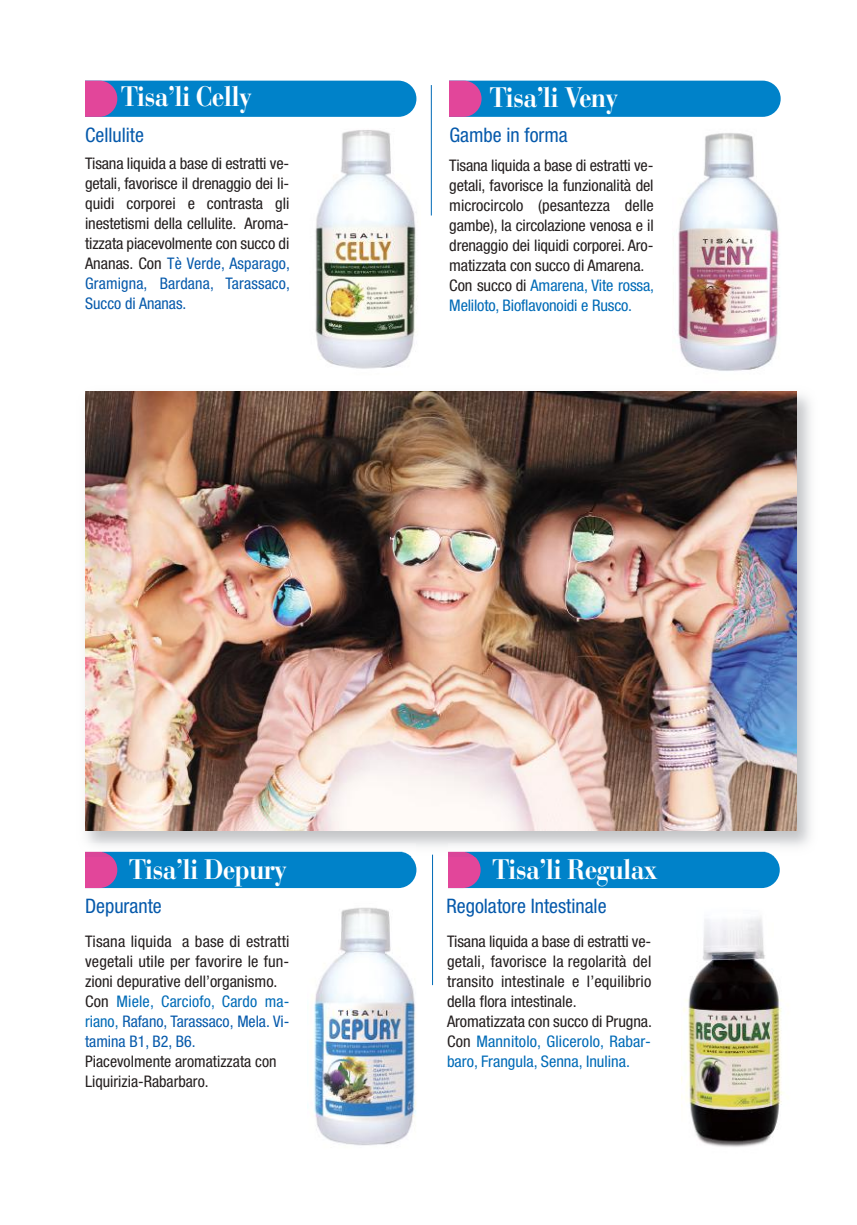
<style>
.page{position:relative;width:857px;height:1225px;background:#fff}
.page>*{position:absolute;margin:0;border:0;box-sizing:border-box;transform-origin:0 0}
.t1{font:700 28px "Bauer Bodoni";letter-spacing:-.03em;color:#fff;scale:.9 1}
.t2{font:condensed 20px "Helvetica Neue";color:#0559ab}
.t3{font:condensed 16px/20px "Helvetica Neue";color:#241f1f}
.s1{color:#0559ab}
.s2{color:#006bb7}
</style>
<div class="page">
<svg style="left:85px;top:81px;width:331px;height:36px;background:#167ec5"></svg>
<svg style="left:449px;top:81px;width:331px;height:36px;background:#177ec5"></svg>
<svg style="left:85px;top:856px;width:331px;height:32px;background:#167dc5"></svg>
<svg style="left:448px;top:856px;width:331px;height:32px;background:#167dc5"></svg>
<img style="left:85px;top:391px;width:726px;height:465px">
<img style="left:85px;top:844px;width:330px;height:12px">
<img style="left:448px;top:844px;width:330px;height:12px">
<img style="left:85px;top:391px;width:711px;height:439px">
<img style="left:678px;top:133px;width:102px;height:238px">
<img style="left:315px;top:130px;width:101px;height:239px">
<img style="left:307px;top:907px;width:109px;height:239px">
<img style="left:681px;top:917px;width:102px;height:230px">
<hr style="left:432px;top:854px;width:1px;height:131px;background:#006bb7">
<hr style="left:430px;top:85px;width:1px;height:130px;background:#006bb7">
<h1 class="t1" style="left:121px;top:85px;width:146px">Tisa’li Celly</h1>
<p class="t2" style="left:85px;top:128px;width:60px">Cellulite</p>
<p class="t3" style="left:85px;top:154px;width:206px;text-align:justify">Tisana liquida a base di estratti ve&shy;getali, favorisce il drenaggio dei li&shy;quidi corporei e contrasta gli inestetismi della cellulite. Aroma&shy;tizzata piacevolmente con succo di Ananas. Con <span class="s1">Tè Verde, Asparago, Gramigna, Bardana, Tarassaco, Succo di Ananas.</span></p>
<h1 class="t1" style="left:489px;top:86px;width:144px">Tisa’li Veny</h1>
<p class="t2" style="left:449px;top:128px;width:120px">Gambe in forma</p>
<p class="t3" style="left:449px;top:157px;width:206px">Tisana liquida a base di estratti ve&shy;getali, favorisce la funzionalità del microcircolo (pesantezza delle gambe), la circolazione venosa e il drenaggio dei liquidi corporei. Aro&shy;matizzata con succo di Amarena.<br>Con succo di <span class="s2">Amarena, Vite rossa, Meliloto, Bioflavonoidi e Rusco.</span></p>
<h1 class="t1" style="left:129px;top:858px;width:177px">Tisa’li Depury</h1>
<p class="t2" style="left:85px;top:899px;width:78px">Depurante</p>
<p class="t3" style="left:85px;top:933px;width:206px">Tisana liquida a base di estratti vegetali utile per favorire le fun&shy;zioni depurative dell’organismo.<br>Con <span class="s2">Miele, Carciofo, Cardo ma&shy;riano,</span> <span class="s1">Rafano, Tarassaco, Mela. Vi&shy;tamina B1, B2, B6.</span></p>
<p class="t3" style="left:85px;top:1053px;width:193px">Piacevolmente aromatizzata con<br>Liquirizia-Rabarbaro.</p>
<h1 class="t1" style="left:492px;top:858px;width:185px">Tisa’li Regulax</h1>
<p class="t2" style="left:446px;top:899px;width:161px">Regolatore Intestinale</p>
<p class="t3" style="left:447px;top:933px;width:206px">Tisana liquida a base di estratti ve&shy;getali, favorisce la regolarità del transito intestinale e l’equilibrio della flora intestinale.<br>Aromatizzata con succo di Prugna.<br>Con <span class="s2">Mannitolo, Glicerolo, Rabar&shy;baro, Frangula, Senna, Inulina.</span></p>
</div>
